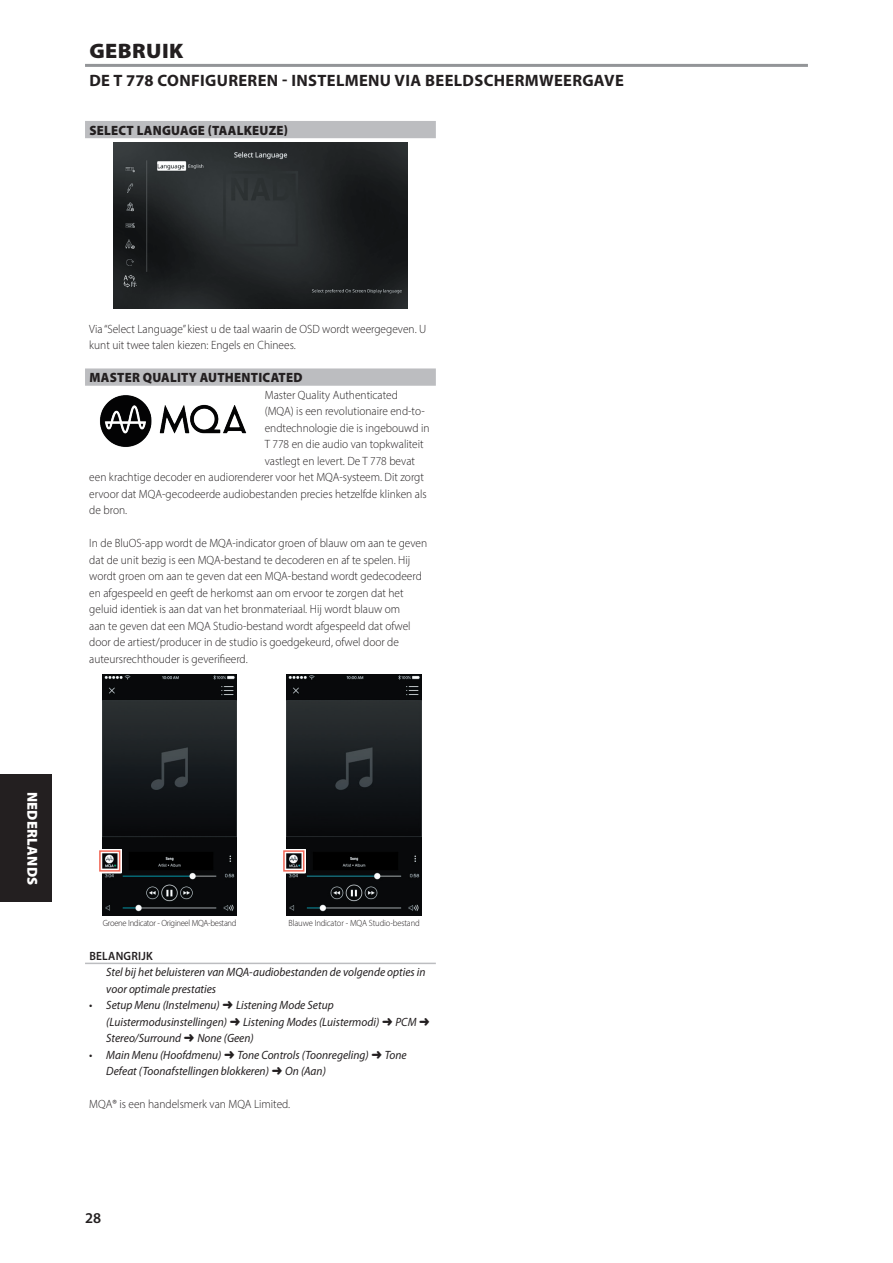
<style>
.page{position:relative;width:893px;height:1263px;background:#fff}
.page>*{position:absolute;margin:0;border:0;box-sizing:border-box;transform-origin:0 0}
.Body_copy_-_header{font:900 21px "Myriad Pro";letter-spacing:.02em;color:#231f20;scale:1.05 1}
.Body_copy_-_header-2{font:700 16.5px "Myriad Pro";letter-spacing:.02em;color:#231f20}
.t1{font:600 15px "Myriad Pro";color:#231f20}
.t2{font:900 14.4px "Myriad Pro";letter-spacing:.02em;color:#fff}
.Body_copy_-_sub-sect{font:900 13.5px "Myriad Pro";letter-spacing:.02em;color:#231f20;scale:.95 1}
.Body_copy_-_normal{font:300 12px/16.5px "Myriad Pro";color:#231f20;scale:.95 1}
.Body_copy_-_note{font:italic 12px/16.5px "Myriad Pro";color:#231f20;scale:.95 1}
.Body_copy_-_note_hea{font:600 12px "Myriad Pro";letter-spacing:.02em;color:#231f20;scale:.95 1}
.Diagram_-_labels{font:300 9px "Myriad Pro";letter-spacing:-.035em;color:#231f20;scale:.95 1}
.Diagram_-_labels-2{font:300 9px "Myriad Pro";letter-spacing:-.015em;color:#231f20;scale:.95 1}
</style>
<div class="page">
<div style="left:0;top:774px;width:51px;height:128px;background:#231f20"></div>
<div style="left:85px;top:121px;width:351px;height:17px;background:#bcbdc0"></div>
<div style="left:85px;top:368px;width:351px;height:18px;background:#bcbdc0"></div>
<hr style="left:85px;top:963px;width:351px;height:1px;background:#bcbdc0">
<hr style="left:85px;top:64px;width:723px;height:3px;background:#939598">
<img style="left:100px;top:395px;width:147px;height:52px">
<img style="left:102px;top:675px;width:135px;height:240px">
<img style="left:287px;top:675px;width:135px;height:240px">
<svg style="left:99px;top:849px;width:23px;height:24px"></svg>
<div style="left:99px;top:850px;width:21px;height:21px;border:2px solid #f26857"></div>
<svg style="left:283px;top:849px;width:23px;height:24px"></svg>
<div style="left:283px;top:850px;width:21px;height:21px;border:2px solid #f26857"></div>
<img style="left:113px;top:142px;width:295px;height:166px">
<p class="Body_copy_-_header" style="left:90px;top:37px;width:91px">GEBRUIK</p>
<p class="Body_copy_-_header-2" style="left:89px;top:70px;width:536px">DE T 778 CONFIGUREREN - INSTELMENU VIA BEELDSCHERMWEERGAVE</p>
<p class="Body_copy_-_sub-sect" style="left:89px;top:121px;width:211px">SELECT LANGUAGE (TAALKEUZE)</p>
<p class="Body_copy_-_normal" style="left:89px;top:320px;width:356px">Via “Select Language” kiest u de taal waarin de OSD wordt weergegeven. U kunt uit twee talen kiezen: Engels en Chinees.</p>
<p class="Body_copy_-_sub-sect" style="left:89px;top:368px;width:226px">MASTER QUALITY AUTHENTICATED</p>
<p class="Body_copy_-_normal" style="left:265px;top:386px;width:142px">Master Quality Authenticated</p>
<p class="Body_copy_-_normal" style="left:265px;top:403px;width:170px">(MQA) is een revolutionaire end-to-</p>
<p class="Body_copy_-_normal" style="left:265px;top:419px;width:175px">endtechnologie die is ingebouwd in</p>
<p class="Body_copy_-_normal" style="left:265px;top:436px;width:169px">T 778 en die audio van topkwaliteit</p>
<p class="Body_copy_-_normal" style="left:265px;top:452px;width:160px">vastlegt en levert. De T 778 bevat</p>
<p class="Body_copy_-_normal" style="left:89px;top:469px;width:354px">een krachtige decoder en audiorenderer voor het MQA-systeem. Dit zorgt</p>
<p class="Body_copy_-_normal" style="left:89px;top:485px;width:357px">ervoor dat MQA-gecodeerde audiobestanden precies hetzelfde klinken als</p>
<p class="Body_copy_-_normal" style="left:89px;top:502px;width:41px">de bron.</p>
<p class="Body_copy_-_normal" style="left:89px;top:535px;width:357px">In de BluOS-app wordt de MQA-indicator groen of blauw om aan te geven dat de unit bezig is een MQA-bestand te decoderen en af te spelen. Hij wordt groen om aan te geven dat een MQA-bestand wordt gedecodeerd en afgespeeld en geeft de herkomst aan om ervoor te zorgen dat het geluid identiek is aan dat van het bronmateriaal. Hij wordt blauw om<br>aan te geven dat een MQA Studio-bestand wordt afgespeeld dat ofwel door de artiest/producer in de studio is goedgekeurd, ofwel door de auteursrechthouder is geverifieerd.</p>
<p class="t2" style="left:42px;top:791px;width:95px;rotate:90deg">NEDERLANDS</p>
<p class="Diagram_-_labels" style="left:103px;top:917px;width:142px">Groene Indicator - Origineel MQA-bestand</p>
<p class="Diagram_-_labels-2" style="left:289px;top:917px;width:140px">Blauwe Indicator - MQA Studio-bestand</p>
<p class="Body_copy_-_note_hea" style="left:89px;top:948px;width:68px">BELANGRIJK</p>
<p class="Body_copy_-_note" style="left:106px;top:964px;width:338px">Stel bij het beluisteren van MQA-audiobestanden de volgende opties in voor optimale prestaties</p>
<p class="Body_copy_-_note" style="left:89px;top:997px;width:139px">• Setup Menu (Instelmenu)</p>
<p class="Body_copy_-_note" style="left:236px;top:997px;width:104px">Listening Mode Setup</p>
<p class="Body_copy_-_note" style="left:106px;top:1013px;width:129px">(Luistermodusinstellingen)</p>
<p class="Body_copy_-_note" style="left:243px;top:1013px;width:145px">Listening Modes (Luistermodi)</p>
<p class="Body_copy_-_note" style="left:395px;top:1013px;width:24px">PCM</p>
<p class="Body_copy_-_note" style="left:106px;top:1030px;width:80px">Stereo/Surround</p>
<p class="Body_copy_-_note" style="left:197px;top:1030px;width:61px">None (Geen)</p>
<p class="Body_copy_-_note" style="left:89px;top:1046px;width:140px">• Main Menu (Hoofdmenu)</p>
<p class="Body_copy_-_note" style="left:237px;top:1046px;width:140px">Tone Controls (Toonregeling)</p>
<p class="Body_copy_-_note" style="left:385px;top:1046px;width:25px">Tone</p>
<p class="Body_copy_-_note" style="left:106px;top:1063px;width:173px">Defeat (Toonafstellingen blokkeren)</p>
<p class="Body_copy_-_note" style="left:285px;top:1063px;width:44px">On (Aan)</p>
<p class="Body_copy_-_normal" style="left:89px;top:1096px;width:213px">MQA® is een handelsmerk van MQA Limited.</p>
<p class="t1" style="left:85px;top:1208px;width:18px">28</p>
</div>
